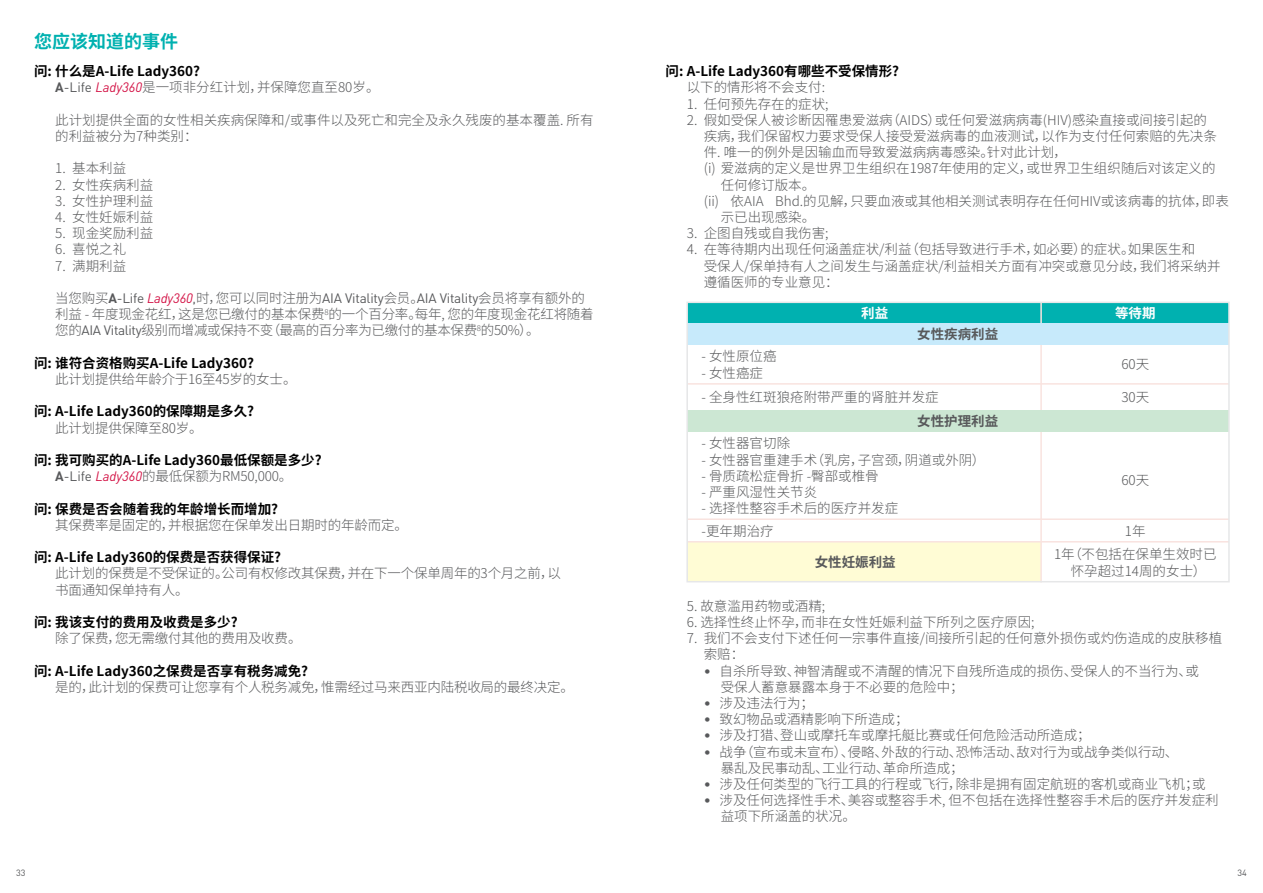
<style>
.page{position:relative;width:1263px;height:893px;background:#fff}
.page>*{position:absolute;margin:0;border:0;box-sizing:border-box;transform-origin:0 0}
.t1{font:700 18px "Noto Sans CJ Ksc";color:#00b1b0}
.t2{font:300 13.5px/16.2px "Noto Sans CJ Ksc";color:#58595b}
.t3{font:700 13.5px/16.2px "Noto Sans CJ Ksc";color:#000}
.t4{font:13.5px "DINOT";letter-spacing:-.015em;color:#58595b}
.t5{font:700 13.5px "Noto Sans CJ Ksc";color:#58595b}
.t6{font:700 13.5px "Noto Sans CJ Ksc";color:#fff}
.t7{font:9px "DINOT";color:#58595b}
.s1{font-family:"DINOT";color:#58595b}
.s2{font-family:"DINOT";font-weight:400;color:#58595b}
.s3{font-family:"DINOT";font-weight:400;font-style:italic;color:#d31245}
.s4{font-weight:300;color:#58595b}
.s5{font-family:"Noto Sans CJ Ksc";font-weight:300}
.s6{font-weight:700}
.s7{font-style:italic;color:#d31245}
.s8{font-family:"DINOT";font-weight:400}
</style>
<div class="page">
<div style="left:687px;top:542px;width:354px;height:40px;background:#fffcd5"></div>
<div style="left:687px;top:302px;width:542px;height:22px;background:#00b1b0"></div>
<hr style="left:1040px;top:302px;width:2px;height:280px;background:#f9e3df">
<div style="left:687px;top:324px;width:542px;height:21px;background:#c7eafb"></div>
<div style="left:687px;top:410px;width:542px;height:21px;background:#cce7d3"></div>
<hr style="left:687px;top:383px;width:542px;height:2px;background:#f9e3df">
<hr style="left:687px;top:518px;width:542px;height:2px;background:#f9e3df">
<hr style="left:687px;top:541px;width:542px;height:1px;background:#f9e3df">
<div style="left:686px;top:302px;width:544px;height:280px;border:2px solid #e6e7e8"></div>
<h1 class="t1" style="left:34px;top:32px;width:145px">您应该知道的事件</h1>
<p class="t3" style="left:55px;top:63px;width:326px;text-indent:-21px">问: 什么是A-Life Lady360?<br><span class="s1">A</span><span class="s2">-Life</span> <span class="s3">Lady360</span><span class="s4">是一项非分红计划，并保障您直至80岁。</span></p>
<p class="t2" style="left:55px;top:112px;width:540px">此计划提供全面的女性相关疾病保障和/或事件以及死亡和完全及永久残废的基本覆盖. 所有的利益被分为7种类别：</p>
<p class="t2" style="left:55px;top:161px;width:73px">1. 基本利益</p>
<p class="t2" style="left:55px;top:177px;width:100px">2. 女性疾病利益</p>
<p class="t2" style="left:55px;top:193px;width:100px">3. 女性护理利益</p>
<p class="t2" style="left:55px;top:209px;width:100px">4. 女性妊娠利益</p>
<p class="t2" style="left:55px;top:225px;width:100px">5. 现金奖励利益</p>
<p class="t2" style="left:55px;top:242px;width:73px">6. 喜悦之礼</p>
<p class="t2" style="left:55px;top:258px;width:73px">7. 满期利益</p>
<p class="t4" style="left:55px;top:290px;width:531px"><span class="s5">当您购买</span><span class="s6">A</span>-Life <span class="s7">Lady360</span>,<span class="s5">时，您可以同时注册为</span>AIA Vitality<span class="s5">会员。</span>AIA Vitality<span class="s5">会员将享有额外的</span></p>
<p class="t2" style="left:55px;top:306px;width:540px">利益 - 年度现金花红，这是您已缴付的基本保费<sup>8</sup>的一个百分率。每年, 您的年度现金花红将随着您的<span class="s8">AIA Vitality</span>级别而增减或保持不变（最高的百分率为已缴付的基本保费<sup>8</sup>的50%）。</p>
<p class="t3" style="left:34px;top:355px;width:222px">问: 谁符合资格购买A-Life Lady360?</p>
<p class="t2" style="left:55px;top:371px;width:243px">此计划提供给年龄介于16至45岁的女士。</p>
<p class="t3" style="left:34px;top:404px;width:222px">问: A-Life Lady360的保障期是多久?</p>
<p class="t2" style="left:55px;top:420px;width:149px">此计划提供保障至80岁。</p>
<p class="t3" style="left:34px;top:452px;width:289px;text-align:center">问: 我可购买的A-Life Lady360最低保额是多少?<br><span class="s1">A</span><span class="s2">-Life</span> <span class="s3">Lady360</span><span class="s4">的最低保额为RM50,000。</span></p>
<p class="t3" style="left:34px;top:501px;width:246px">问: 保费是否会随着我的年龄增长而增加?</p>
<p class="t2" style="left:55px;top:517px;width:354px">其保费率是固定的，并根据您在保单发出日期时的年龄而定。</p>
<p class="t3" style="left:34px;top:549px;width:249px">问: A-Life Lady360的保费是否获得保证?</p>
<p class="t2" style="left:55px;top:566px;width:507px">此计划的保费是不受保证的。公司有权修改其保费，并在下一个保单周年的3个月之前，以书面通知保单持有人。</p>
<p class="t3" style="left:34px;top:614px;width:205px">问: 我该支付的费用及收费是多少?</p>
<p class="t2" style="left:55px;top:630px;width:248px">除了保费，您无需缴付其他的费用及收费。</p>
<p class="t3" style="left:34px;top:663px;width:276px">问: A-Life Lady360之保费是否享有税务减免?</p>
<p class="t2" style="left:55px;top:679px;width:520px">是的，此计划的保费可让您享有个人税务减免，惟需经过马来西亚内陆税收局的最终决定。</p>
<p class="t7" style="left:16px;top:867px;width:11px">33</p>
<p class="t3" style="left:665px;top:63px;width:235px">问: A-Life Lady360有哪些不受保情形?</p>
<p class="t2" style="left:687px;top:80px;width:140px">以下的情形将不会支付:</p>
<p class="t2" style="left:687px;top:96px;width:143px">1. 任何预先存在的症状;</p>
<p class="t2" style="left:687px;top:112px;width:522px">2. 假如受保人被诊断因罹患爱滋病（AIDS）或任何爱滋病病毒(HIV)感染直接或间接引起的</p>
<p class="t2" style="left:704px;top:128px;width:514px">疾病，我们保留权力要求受保人接受爱滋病毒的血液测试，以作为支付任何索赔的先决条</p>
<p class="t2" style="left:704px;top:144px;width:365px">件. 唯一的例外是因输血而导致爱滋病病毒感染。针对此计划，</p>
<p class="t2" style="left:704px;top:161px;width:513px">(i) 爱滋病的定义是世界卫生组织在1987年使用的定义，或世界卫生组织随后对该定义的</p>
<p class="t2" style="left:721px;top:177px;width:96px">任何修订版本。</p>
<p class="t2" style="left:704px;top:193px;width:527px">(ii) 依AIA Bhd.的见解，只要血液或其他相关测试表明存在任何HIV或该病毒的抗体，即表</p>
<p class="t2" style="left:721px;top:209px;width:96px">示已出现感染。</p>
<p class="t2" style="left:687px;top:225px;width:143px">3. 企图自残或自我伤害;</p>
<p class="t2" style="left:704px;top:242px;width:518px;text-indent:-17px">4. 在等待期内出现任何涵盖症状/利益（包括导致进行手术，如必要）的症状。如果医生和<br>受保人/保单持有人之间发生与涵盖症状/利益相关方面有冲突或意见分歧，我们将采纳并遵循医师的专业意见：</p>
<p class="t6" style="left:861px;top:306px;width:28px">利益</p>
<p class="t5" style="left:917px;top:327px;width:82px">女性疾病利益</p>
<p class="t2" style="left:702px;top:349px;width:76px">- 女性原位癌</p>
<p class="t2" style="left:702px;top:365px;width:63px">- 女性癌症</p>
<p class="t2" style="left:702px;top:389px;width:238px">- 全身性红斑狼疮附带严重的肾脏并发症</p>
<p class="t2" style="left:702px;top:436px;width:90px">- 女性器官切除</p>
<p class="t2" style="left:702px;top:452px;width:285px">- 女性器官重建手术（乳房，子宫颈，阴道或外阴）</p>
<p class="t2" style="left:702px;top:468px;width:178px">- 骨质疏松症骨折 -臀部或椎骨</p>
<p class="t2" style="left:702px;top:484px;width:117px">- 严重风湿性关节炎</p>
<p class="t2" style="left:702px;top:497px;width:198px;line-height:23.1px">- 选择性整容手术后的医疗并发症-更年期治疗</p>
<p class="t5" style="left:917px;top:413px;width:82px">女性护理利益</p>
<p class="t5" style="left:815px;top:555px;width:82px">女性妊娠利益</p>
<p class="t6" style="left:1115px;top:306px;width:42px">等待期</p>
<p class="t2" style="left:1121px;top:357px;width:29px">60天</p>
<p class="t2" style="left:1121px;top:389px;width:29px">30天</p>
<p class="t2" style="left:1121px;top:472px;width:29px">60天</p>
<p class="t2" style="left:1054px;top:520px;width:164px;line-height:23.2px;text-align:center">1年<br>1年（不包括在保单生效时已</p>
<p class="t2" style="left:1071px;top:563px;width:137px">怀孕超过14周的女士）</p>
<p class="t2" style="left:687px;top:598px;width:140px">5. 故意滥用药物或酒精;</p>
<p class="t2" style="left:687px;top:614px;width:349px">6. 选择性终止怀孕，而非在女性妊娠利益下所列之医疗原因;</p>
<p class="t2" style="left:704px;top:630px;width:520px;text-indent:-17px">7. 我们不会支付下述任何一宗事件直接/间接所引起的任何意外损伤或灼伤造成的皮肤移植索赔：</p>
<p class="t2" style="left:721px;top:663px;width:479px;text-indent:-17px"><span class="s8">•</span> 自杀所导致、神智清醒或不清醒的情况下自残所造成的损伤、受保人的不当行为、或受保人蓄意暴露本身于不必要的危险中；</p>
<p class="t2" style="left:704px;top:695px;width:112px"><span class="s8">•</span> 涉及违法行为；</p>
<p class="t2" style="left:704px;top:711px;width:206px"><span class="s8">•</span> 致幻物品或酒精影响下所造成；</p>
<p class="t2" style="left:704px;top:728px;width:388px"><span class="s8">•</span> 涉及打猎、登山或摩托车或摩托艇比赛或任何危险活动所造成；</p>
<p class="t2" style="left:721px;top:744px;width:459px;text-indent:-17px"><span class="s8">•</span> 战争（宣布或未宣布）、侵略、外敌的行动、恐怖活动、敌对行为或战争类似行动、暴乱及民事动乱、工业行动、革命所造成；</p>
<p class="t2" style="left:704px;top:776px;width:503px"><span class="s8">•</span> 涉及任何类型的飞行工具的行程或飞行，除非是拥有固定航班的客机或商业飞机；或</p>
<p class="t2" style="left:721px;top:792px;width:499px;text-indent:-17px"><span class="s8">•</span> 涉及任何选择性手术、美容或整容手术, 但不包括在选择性整容手术后的医疗并发症利益项下所涵盖的状况。</p>
<p class="t7" style="left:1237px;top:867px;width:11px">34</p>
</div>
